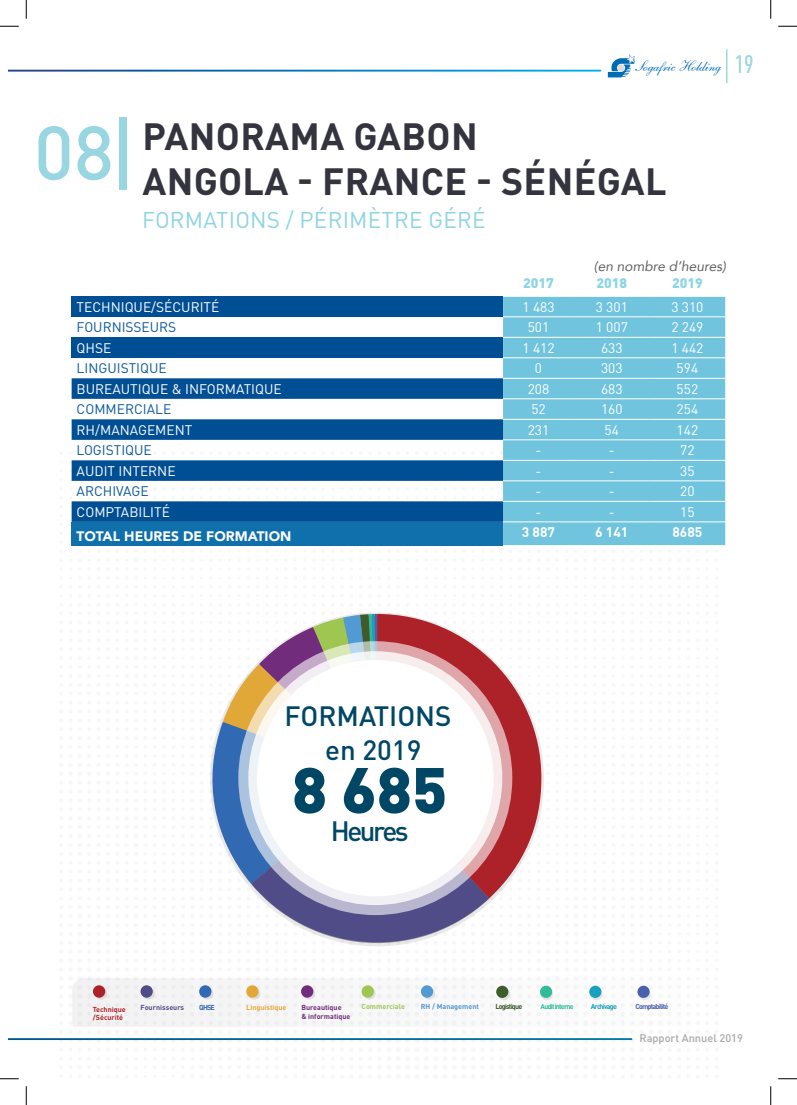
<style>
.page{position:relative;width:797px;height:1105px;background:#fff}
.page>*{position:absolute;margin:0;border:0;box-sizing:border-box;transform-origin:0 0}
.t1{font:500 75px "DINOT";color:#98d7e2}
.t2{font:900 63.5px "DINOT";color:#004766}
.t3{font:700 37.5px/45px "DINOT";letter-spacing:.01em;color:#34343f}
.t4{font:500 27.62px/33.1px "DINOT";color:#004766;text-align:center}
.t5{font:22.5px "DINOT";letter-spacing:.01em;color:#8dd5e4}
.t6{font:15px "Shelley Andante BT";color:#006bb6}
.t7{font:13.75px "DINOT";color:#fff}
.t8{font:13.75px "DINOT";color:#0b589a}
.t9{font:900 13.75px "Avenir";color:#fff}
.t10{font:italic 13.75px "Avenir";color:#5f5f62}
.t11{font:900 13.75px "DINOT";color:#8dd5e4}
.t12{font:700 13.75px "DINOT";color:#fff}
.t13{font:500 11px "DINOT";color:#a7a9a9}
.t14{font:700 7.12px/8.6px "DINOT";color:#712c7c}
.t15{font:700 7.12px/8.6px "DINOT";color:#ad2129}
.t16{font:700 7.12px "DINOT";color:#529ad3}
.t17{font:700 7.12px "DINOT";color:#504c88}
.t18{font:700 7.12px "DINOT";color:#e1a838}
.t19{font:700 7.12px "DINOT";letter-spacing:-.11em;color:#30bc98}
.t20{font:700 7.12px "DINOT";letter-spacing:-.11em;color:#4961ac}
.t21{font:700 7.12px "DINOT";color:#a0c652}
.t22{font:700 7.12px "DINOT";letter-spacing:-.11em;color:#3d5c2a}
.t23{font:700 7.12px "DINOT";letter-spacing:-.11em;color:#18a1bd}
.t24{font:700 7.12px "DINOT";color:#3169b3}
.s1{font-family:"DINOT";font-weight:500;font-stretch:condensed;font-size:25px;color:#98d7e2}
</style>
<div class="page">
<svg style="left:608px;top:54px;width:27px;height:23px"></svg>
<hr style="left:726px;top:49px;width:1px;height:34px;background:#86d2dd">
<div style="left:119px;top:117px;width:7px;height:72px;background:#98d7e2"></div>
<div style="left:72px;top:296px;width:431px;height:21px;background:#004e93"></div>
<div style="left:503px;top:297px;width:222px;height:248px;background:#70c4de"></div>
<div style="left:72px;top:337px;width:431px;height:21px;background:#004e93"></div>
<svg style="left:72px;top:378px;width:431px;height:144px;fill:#004e93"></svg>
<div style="left:503px;top:338px;width:222px;height:61px;background:#70c4de"></div>
<div style="left:72px;top:522px;width:431px;height:24px;background:#0f70ac"></div>
<hr style="left:503px;top:317px;width:71px;height:1px;background:#fff">
<hr style="left:574px;top:317px;width:75px;height:1px;background:#fff">
<hr style="left:649px;top:317px;width:76px;height:1px;background:#fff">
<hr style="left:503px;top:378px;width:71px;height:1px;background:#fff">
<hr style="left:574px;top:378px;width:75px;height:1px;background:#fff">
<hr style="left:649px;top:378px;width:76px;height:1px;background:#fff">
<hr style="left:503px;top:337px;width:71px;height:1px;background:#fff">
<hr style="left:503px;top:399px;width:71px;height:1px;background:#fff">
<hr style="left:574px;top:337px;width:75px;height:1px;background:#fff">
<hr style="left:574px;top:399px;width:75px;height:1px;background:#fff">
<hr style="left:649px;top:337px;width:76px;height:1px;background:#fff">
<hr style="left:649px;top:399px;width:76px;height:1px;background:#fff">
<hr style="left:503px;top:358px;width:71px;height:1px;background:#fff">
<hr style="left:574px;top:358px;width:75px;height:1px;background:#fff">
<hr style="left:649px;top:358px;width:76px;height:1px;background:#fff">
<hr style="left:503px;top:419px;width:71px;height:1px;background:#fff">
<hr style="left:574px;top:419px;width:75px;height:1px;background:#fff">
<hr style="left:649px;top:419px;width:76px;height:1px;background:#fff">
<hr style="left:503px;top:440px;width:71px;height:1px;background:#fff">
<hr style="left:574px;top:440px;width:75px;height:1px;background:#fff">
<hr style="left:649px;top:440px;width:76px;height:1px;background:#fff">
<hr style="left:503px;top:460px;width:71px;height:1px;background:#fff">
<hr style="left:574px;top:460px;width:75px;height:1px;background:#fff">
<hr style="left:649px;top:460px;width:76px;height:1px;background:#fff">
<hr style="left:503px;top:481px;width:71px;height:1px;background:#fff">
<hr style="left:574px;top:481px;width:75px;height:1px;background:#fff">
<hr style="left:649px;top:481px;width:76px;height:1px;background:#fff">
<hr style="left:503px;top:501px;width:71px;height:1px;background:#fff">
<hr style="left:574px;top:501px;width:75px;height:1px;background:#fff">
<hr style="left:649px;top:501px;width:76px;height:1px;background:#fff">
<hr style="left:503px;top:522px;width:71px;height:1px;background:#fff">
<hr style="left:574px;top:522px;width:75px;height:1px;background:#fff">
<hr style="left:649px;top:522px;width:76px;height:1px;background:#fff">
<svg style="left:59px;top:792px;width:592px;height:249px"></svg>
<svg style="left:95px;top:987px;width:12px;height:12px"></svg>
<svg style="left:423px;top:987px;width:12px;height:12px"></svg>
<svg style="left:498px;top:988px;width:12px;height:12px"></svg>
<svg style="left:540px;top:988px;width:13px;height:12px"></svg>
<div style="left:93px;top:985px;width:12px;height:13px;background:#ad2129;border-radius:6px"></div>
<div style="left:421px;top:985px;width:12px;height:13px;background:#529ad3;border-radius:6px"></div>
<div style="left:142px;top:987px;width:13px;height:12px;background:#dddede;border-radius:6px"></div>
<div style="left:140px;top:985px;width:13px;height:13px;background:#504c88;border-radius:6px"></div>
<svg style="left:326px;top:612px;width:51px;height:9px"></svg>
<svg style="left:230px;top:621px;width:147px;height:80px"></svg>
<svg style="left:162px;top:701px;width:215px;height:340px"></svg>
<svg style="left:251px;top:837px;width:238px;height:123px"></svg>
<svg style="left:377px;top:614px;width:164px;height:284px;fill:#ad2129"></svg>
<svg style="left:238px;top:641px;width:274px;height:274px"></svg>
<div style="left:496px;top:986px;width:12px;height:12px;background:#3d5c2a;border-radius:50%"></div>
<div style="left:540px;top:986px;width:12px;height:12px;background:#30bc98;border-radius:50%"></div>
<svg style="left:590px;top:988px;width:12px;height:12px"></svg>
<svg style="left:638px;top:988px;width:12px;height:12px"></svg>
<div style="left:589px;top:986px;width:12px;height:12px;background:#18a1bd;border-radius:50%"></div>
<div style="left:637px;top:986px;width:12px;height:12px;background:#4961ac;border-radius:50%"></div>
<svg style="left:0;top:25px;width:19px;height:2px"></svg>
<svg style="left:778px;top:25px;width:19px;height:2px"></svg>
<svg style="left:0;top:1078px;width:19px;height:1px"></svg>
<svg style="left:778px;top:1078px;width:19px;height:1px"></svg>
<svg style="left:25px;top:0;width:2px;height:19px"></svg>
<svg style="left:25px;top:1086px;width:2px;height:19px"></svg>
<svg style="left:770px;top:0;width:1px;height:19px"></svg>
<svg style="left:770px;top:1086px;width:1px;height:19px"></svg>
<h1 class="t1" style="left:34px;top:102px;width:81px">08</h1>
<p class="t6" style="left:634px;top:57px;width:121px">Sogafric Holding <span class="s1">19</span></p>
<h3 class="t3" style="left:142px;top:113px;width:525px">PANORAMA GABON<br>ANGOLA - FRANCE - SÉNÉGAL</h3>
<h3 class="t5" style="left:142px;top:204px;width:345px">FORMATIONS / PÉRIMÈTRE GÉRÉ</h3>
<p class="t10" style="left:594px;top:257px;width:134px">(en nombre d’heures)</p>
<p class="t11" style="left:523px;top:274px;width:32px">2017</p>
<p class="t11" style="left:596px;top:274px;width:32px">2018</p>
<p class="t11" style="left:672px;top:274px;width:32px">2019</p>
<p class="t7" style="left:77px;top:297px;width:144px">TECHNIQUE/SÉCURITÉ</p>
<p class="t7" style="left:522px;top:297px;width:34px">1 483</p>
<p class="t7" style="left:595px;top:297px;width:34px">3 301</p>
<p class="t7" style="left:671px;top:297px;width:34px">3 310</p>
<p class="t8" style="left:77px;top:318px;width:101px">FOURNISSEURS</p>
<p class="t7" style="left:527px;top:318px;width:23px">501</p>
<p class="t7" style="left:595px;top:318px;width:34px">1 007</p>
<p class="t7" style="left:671px;top:318px;width:34px">2 249</p>
<p class="t7" style="left:77px;top:338px;width:36px">QHSE</p>
<p class="t7" style="left:522px;top:338px;width:34px">1 412</p>
<p class="t7" style="left:601px;top:338px;width:23px">633</p>
<p class="t7" style="left:671px;top:338px;width:34px">1 442</p>
<p class="t8" style="left:77px;top:359px;width:92px">LINGUISTIQUE</p>
<p class="t7" style="left:535px;top:359px;width:9px">0</p>
<p class="t7" style="left:601px;top:359px;width:23px">303</p>
<p class="t7" style="left:676px;top:359px;width:23px">594</p>
<p class="t7" style="left:77px;top:379px;width:206px">BUREAUTIQUE &amp; INFORMATIQUE</p>
<p class="t7" style="left:527px;top:379px;width:23px">208</p>
<p class="t7" style="left:601px;top:379px;width:23px">683</p>
<p class="t7" style="left:676px;top:379px;width:23px">552</p>
<p class="t8" style="left:77px;top:400px;width:96px">COMMERCIALE</p>
<p class="t7" style="left:531px;top:400px;width:16px">52</p>
<p class="t7" style="left:601px;top:400px;width:23px">160</p>
<p class="t7" style="left:676px;top:400px;width:23px">254</p>
<p class="t7" style="left:77px;top:420px;width:117px">RH/MANAGEMENT</p>
<p class="t7" style="left:527px;top:420px;width:23px">231</p>
<p class="t7" style="left:604px;top:420px;width:16px">54</p>
<p class="t7" style="left:676px;top:420px;width:23px">142</p>
<p class="t8" style="left:77px;top:441px;width:77px">LOGISTIQUE</p>
<p class="t7" style="left:535px;top:441px;width:7px">-</p>
<p class="t7" style="left:609px;top:441px;width:7px">-</p>
<p class="t7" style="left:680px;top:441px;width:16px">72</p>
<p class="t7" style="left:77px;top:461px;width:100px">AUDIT INTERNE</p>
<p class="t7" style="left:535px;top:461px;width:7px">-</p>
<p class="t7" style="left:609px;top:461px;width:7px">-</p>
<p class="t7" style="left:680px;top:461px;width:16px">35</p>
<p class="t8" style="left:77px;top:482px;width:74px">ARCHIVAGE</p>
<p class="t7" style="left:535px;top:482px;width:7px">-</p>
<p class="t7" style="left:609px;top:482px;width:7px">-</p>
<p class="t7" style="left:680px;top:482px;width:16px">20</p>
<p class="t7" style="left:77px;top:503px;width:95px">COMPTABILITÉ</p>
<p class="t7" style="left:535px;top:503px;width:7px">-</p>
<p class="t7" style="left:609px;top:503px;width:7px">-</p>
<p class="t7" style="left:680px;top:503px;width:16px">15</p>
<p class="t9" style="left:77px;top:524px;width:216px">TOTAL HEURES DE FORMATION</p>
<p class="t12" style="left:522px;top:523px;width:35px">3 887</p>
<p class="t12" style="left:595px;top:523px;width:35px">6 141</p>
<p class="t12" style="left:672px;top:523px;width:31px">8685</p>
<p class="t4" style="left:284px;top:699px;width:169px">FORMATIONS en 2019</p>
<p class="t2" style="left:292px;top:747px;width:157px">8 685</p>
<p class="t4" style="left:331px;top:813px;width:79px">Heures</p>
<p class="t17" style="left:140px;top:1003px;width:45px">Fournisseurs</p>
<p class="t18" style="left:246px;top:1003px;width:42px">Linguistique</p>
<p class="t21" style="left:361px;top:1001px;width:45px">Commerciale</p>
<p class="t16" style="left:421px;top:1001px;width:59px">RH / Management</p>
<p class="t22" style="left:495px;top:1001px;width:28px">Logistique</p>
<p class="t14" style="left:301px;top:1003px;width:51px">Bureautique<br>&amp; informatique</p>
<p class="t15" style="left:93px;top:1005px;width:34px">Technique /Sécurité</p>
<p class="t24" style="left:199px;top:1003px;width:17px">QHSE</p>
<p class="t19" style="left:540px;top:1001px;width:35px">Audit interne</p>
<p class="t23" style="left:590px;top:1001px;width:28px">Archivage</p>
<p class="t20" style="left:635px;top:1001px;width:34px">Comptabilité</p>
<p class="t13" style="left:639px;top:1031px;width:105px">Rapport Annuel 2019</p>
</div>
